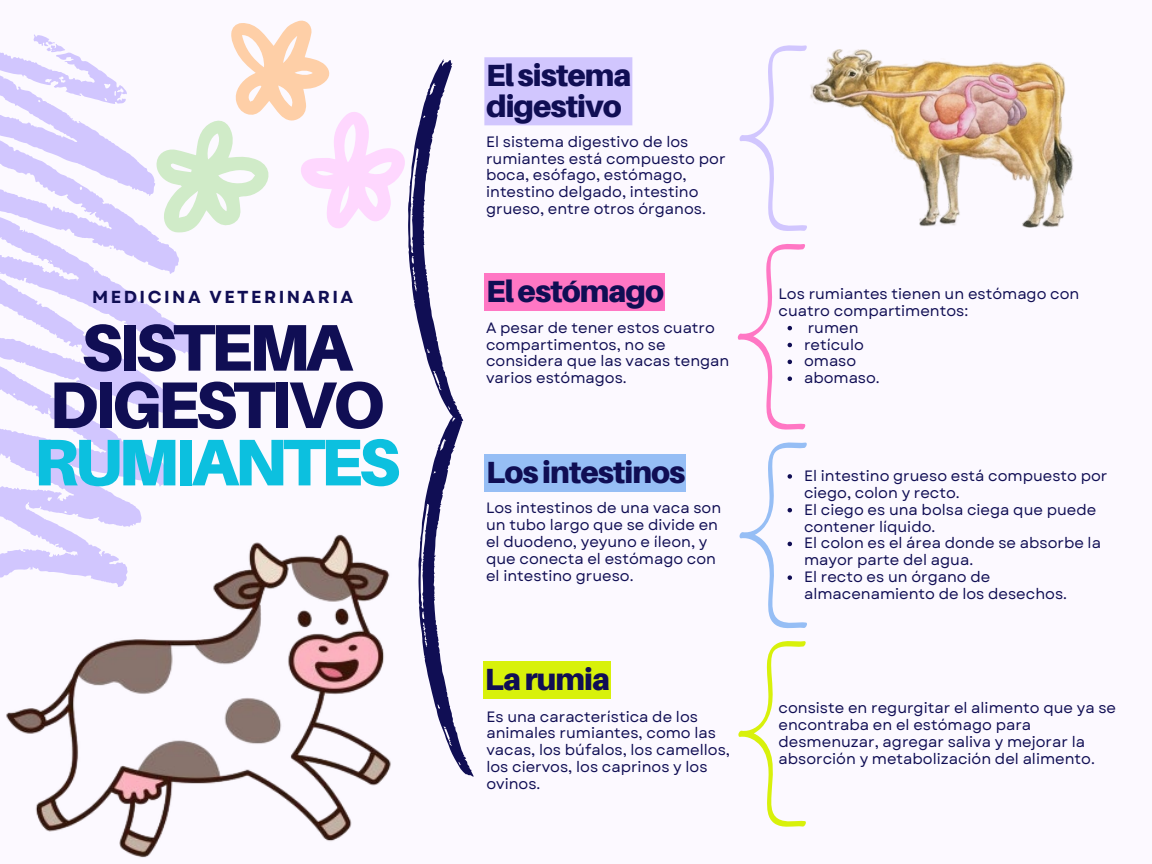
<style>
.page{position:relative;width:1152px;height:864px;background:#fcf9ff}
.page>*{position:absolute;margin:0;border:0;box-sizing:border-box;transform-origin:0 0}
.t1{font:900 66px/57.3px "Aileron";letter-spacing:-.06em;color:#100e54;text-align:center}
.t2{font:900 30.6px/30.3px "Aileron";letter-spacing:-.03em;color:#100e54}
.t3{font:700 17.4px "Garet";letter-spacing:.14em;color:#100e54}
.t4{font:15px/16.8px "Garet";color:#100e54}
.s1{color:#0cc0df}
</style>
<div class="page">
<svg style="left:0;top:34px;width:156px;height:433px"></svg>
<svg style="left:739px;top:45px;width:68px;height:186px"></svg>
<svg style="left:738px;top:641px;width:68px;height:186px"></svg>
<img style="left:0;top:467px;width:385px;height:391px">
<img style="left:793px;top:50px;width:281px;height:177px">
<svg style="left:156px;top:20px;width:318px;height:757px"></svg>
<div style="left:484px;top:57px;width:148px;height:68px;background:#d1c6fe"></div>
<div style="left:484px;top:273px;width:181px;height:37px;background:#ff77c4"></div>
<svg style="left:737px;top:244px;width:69px;height:186px"></svg>
<div style="left:484px;top:454px;width:202px;height:38px;background:#96bef5"></div>
<svg style="left:739px;top:442px;width:68px;height:187px"></svg>
<div style="left:483px;top:661px;width:128px;height:38px;background:#d8f10b"></div>
<p class="t3" style="left:92px;top:285px;width:262px">MEDICINA VETERINARIA</p>
<h2 class="t1" style="left:34px;top:318px;width:368px">SISTEMA<br>DIGESTIVO<br><span class="s1">RUMIANTES</span></h2>
<p class="t2" style="left:486px;top:60px;width:147px">Elsistema digestivo</p>
<p class="t4" style="left:486px;top:133px;width:241px">El sistema digestivo de los rumiantes está compuesto por boca, esófago, estómago, intestino delgado, intestino grueso, entre otros órganos.</p>
<h3 class="t2" style="left:486px;top:275px;width:180px">Elestómago</h3>
<h1 class="t4" style="left:779px;top:285px;width:302px">Los rumiantes tienen un estómago con cuatro compartimentos:</h1>
<p class="t4" style="left:808px;top:319px;width:52px">rumen</p>
<p class="t4" style="left:804px;top:336px;width:61px">retículo</p>
<h2 class="t4" style="left:804px;top:353px;width:54px">omaso</h2>
<p class="t4" style="left:804px;top:370px;width:77px">abomaso.</p>
<p class="t4" style="left:486px;top:319px;width:245px">A pesar de tener estos cuatro compartimentos, no se considera que las vacas tengan varios estómagos.</p>
<p class="t2" style="left:486px;top:457px;width:201px">Losintestinos</p>
<p class="t4" style="left:804px;top:467px;width:305px">El intestino grueso está compuesto por ciego, colon y recto.</p>
<h2 class="t4" style="left:804px;top:501px;width:294px">El ciego es una bolsa ciega que puede contener líquido.</h2>
<p class="t4" style="left:804px;top:535px;width:298px">El colon es el área donde se absorbe la mayor parte del agua.</p>
<p class="t4" style="left:804px;top:569px;width:265px">El recto es un órgano de almacenamiento de los desechos.</p>
<p class="t4" style="left:486px;top:500px;width:237px">Los intestinos de una vaca son un tubo largo que se divide en el duodeno, yeyuno e íleon, y que conecta el estómago con el intestino grueso.</p>
<p class="t2" style="left:485px;top:664px;width:127px">Larumia</p>
<p class="t4" style="left:486px;top:708px;width:245px">Es una característica de los animales rumiantes, como las vacas, los búfalos, los camellos, los ciervos, los caprinos y los ovinos.</p>
<p class="t4" style="left:779px;top:699px;width:339px">consiste en regurgitar el alimento que ya se encontraba en el estómago para desmenuzar, agregar saliva y mejorar la absorción y metabolización del alimento.</p>
</div>
